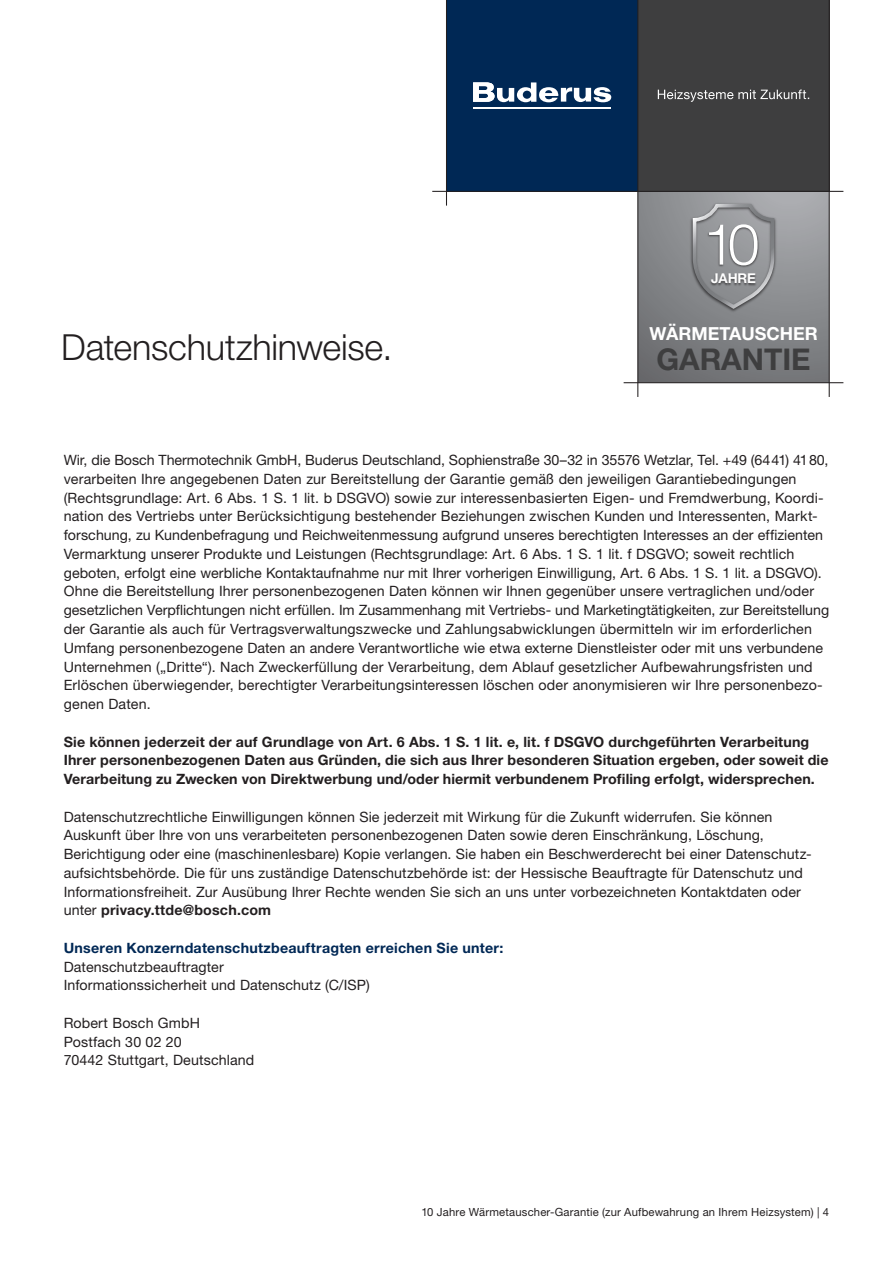
<style>
.page{position:relative;width:893px;height:1263px;background:#fff}
.page>*{position:absolute;margin:0;border:0;box-sizing:border-box;transform-origin:0 0}
.t1{font:300 57px "Helvetica Neue LT Pro";color:#fff}
.t2{font:300 36px "Helvetica Neue LT Pro";letter-spacing:-.005em;color:#231f20}
.t3{font:700 30px "Helvetica Neue LT Pro";color:#3e3e3f}
.t4{font:700 18px "Helvetica Neue LT Pro";color:#fff}
.t5{font:14.25px/18.8px "Helvetica Neue LT Pro";letter-spacing:.01em;color:#231f20}
.t6{font:700 14.25px/18.8px "Helvetica Neue LT Pro";letter-spacing:.01em;color:#231f20}
.t7{font:700 14.25px "Helvetica Neue LT Pro";letter-spacing:.015em;color:#002855}
.t8{font:700 13.5px "Helvetica Neue LT Pro";letter-spacing:-.005em;color:#fff}
.t9{font:11.25px "Helvetica Neue LT Pro";letter-spacing:.015em;color:#231f20}
.s1{font-weight:700}
</style>
<div class="page">
<svg style="left:638px;top:192px;width:191px;height:190px;background:#86878a"></svg>
<img style="left:708px;top:281px;width:51px;height:9px">
<img style="left:701px;top:214px;width:61px;height:67px">
<div style="left:638px;top:0;width:191px;height:191px;background:#3e3e3f"></div>
<svg style="left:658px;top:90px;width:151px;height:12px"></svg>
<div style="left:446px;top:0;width:192px;height:191px;background:#002855"></div>
<hr style="left:473px;top:107px;width:137px;height:2px;background:#fff">
<svg style="left:473px;top:82px;width:138px;height:20px"></svg>
<hr style="left:446px;top:0;width:1px;height:206px;background:#231f20">
<hr style="left:637px;top:0;width:1px;height:397px;background:#231f20">
<hr style="left:432px;top:191px;width:411px;height:1px;background:#231f20">
<hr style="left:624px;top:382px;width:219px;height:1px;background:#231f20">
<hr style="left:829px;top:0;width:1px;height:397px;background:#231f20">
<h1 class="t1" style="left:703px;top:209px;width:57px">10</h1>
<h2 class="t2" style="left:61px;top:325px;width:333px">Datenschutzhinweise.</h2>
<p class="t8" style="left:711px;top:270px;width:46px">JAHRE</p>
<p class="t4" style="left:649px;top:322px;width:170px">WÄRMETAUSCHER</p>
<h3 class="t3" style="left:656px;top:340px;width:156px">GARANTIE</h3>
<p class="t5" style="left:64px;top:450px;width:767px">Wir, die Bosch Thermotechnik GmbH, Buderus Deutschland, Sophienstraße 30–32 in 35576 Wetzlar, Tel. +49 (6441) 4180, verarbeiten Ihre angegebenen Daten zur Bereitstellung der Garantie gemäß den jeweiligen Garantiebedingungen (Rechtsgrundlage: Art. 6 Abs. 1 S. 1 lit. b DSGVO) sowie zur interessenbasierten Eigen- und Fremdwerbung, Koordi&shy;nation des Vertriebs unter Berücksichtigung bestehender Beziehungen zwischen Kunden und Interessenten, Markt&shy;forschung, zu Kundenbefragung und Reichweitenmessung aufgrund unseres berechtigten Interesses an der effizienten Vermarktung unserer Produkte und Leistungen (Rechtsgrundlage: Art. 6 Abs. 1 S. 1 lit. f DSGVO; soweit rechtlich geboten, erfolgt eine werbliche Kontaktaufnahme nur mit Ihrer vorherigen Einwilligung, Art. 6 Abs. 1 S. 1 lit. a DSGVO).<br>Ohne die Bereitstellung Ihrer personenbezogenen Daten können wir Ihnen gegenüber unsere vertraglichen und/oder gesetzlichen Verpflichtungen nicht erfüllen. Im Zusammenhang mit Vertriebs- und Marketingtätigkeiten, zur Bereitstellung der Garantie als auch für Vertragsverwaltungszwecke und Zahlungsabwicklungen übermitteln wir im erforderlichen Umfang personenbezogene Daten an andere Verantwortliche wie etwa externe Dienstleister oder mit uns verbundene Unternehmen („Dritte“). Nach Zweckerfüllung der Verarbeitung, dem Ablauf gesetzlicher Aufbewahrungsfristen und Erlöschen überwiegender, berechtigter Verarbeitungsinteressen löschen oder anonymisieren wir Ihre personenbezo&shy;genen Daten.</p>
<p class="t6" style="left:64px;top:732px;width:766px">Sie können jederzeit der auf Grundlage von Art. 6 Abs. 1 S. 1 lit. e, lit. f DSGVO durchgeführten Verarbeitung<br>Ihrer personenbezogenen Daten aus Gründen, die sich aus Ihrer besonderen Situation ergeben, oder soweit die<br>Verarbeitung zu Zwecken von Direktwerbung und/oder hiermit verbundenem Profiling erfolgt, widersprechen.</p>
<p class="t5" style="left:64px;top:807px;width:749px">Datenschutzrechtliche Einwilligungen können Sie jederzeit mit Wirkung für die Zukunft widerrufen. Sie können Auskunft über Ihre von uns verarbeiteten personenbezogenen Daten sowie deren Einschränkung, Löschung, Berichtigung oder eine (maschinenlesbare) Kopie verlangen. Sie haben ein Beschwerderecht bei einer Datenschutz&shy;aufsichtsbehörde. Die für uns zuständige Datenschutzbehörde ist: der Hessische Beauftragte für Datenschutz und Informationsfreiheit. Zur Ausübung Ihrer Rechte wenden Sie sich an uns unter vorbezeichneten Kontaktdaten oder unter <span class="s1">privacy.ttde@bosch.com</span></p>
<p class="t7" style="left:64px;top:939px;width:441px">Unseren Konzerndatenschutzbeauftragten erreichen Sie unter:</p>
<p class="t5" style="left:64px;top:957px;width:308px">Datenschutzbeauftragter<br>Informationssicherheit und Datenschutz (C/ISP)</p>
<p class="t5" style="left:64px;top:1013px;width:192px">Robert Bosch GmbH<br>Postfach 30 02 20<br>70442 Stuttgart, Deutschland</p>
<p class="t9" style="left:421px;top:1205px;width:409px">10 Jahre Wärmetauscher-Garantie (zur Aufbewahrung an Ihrem Heizsystem) | 4</p>
</div>
